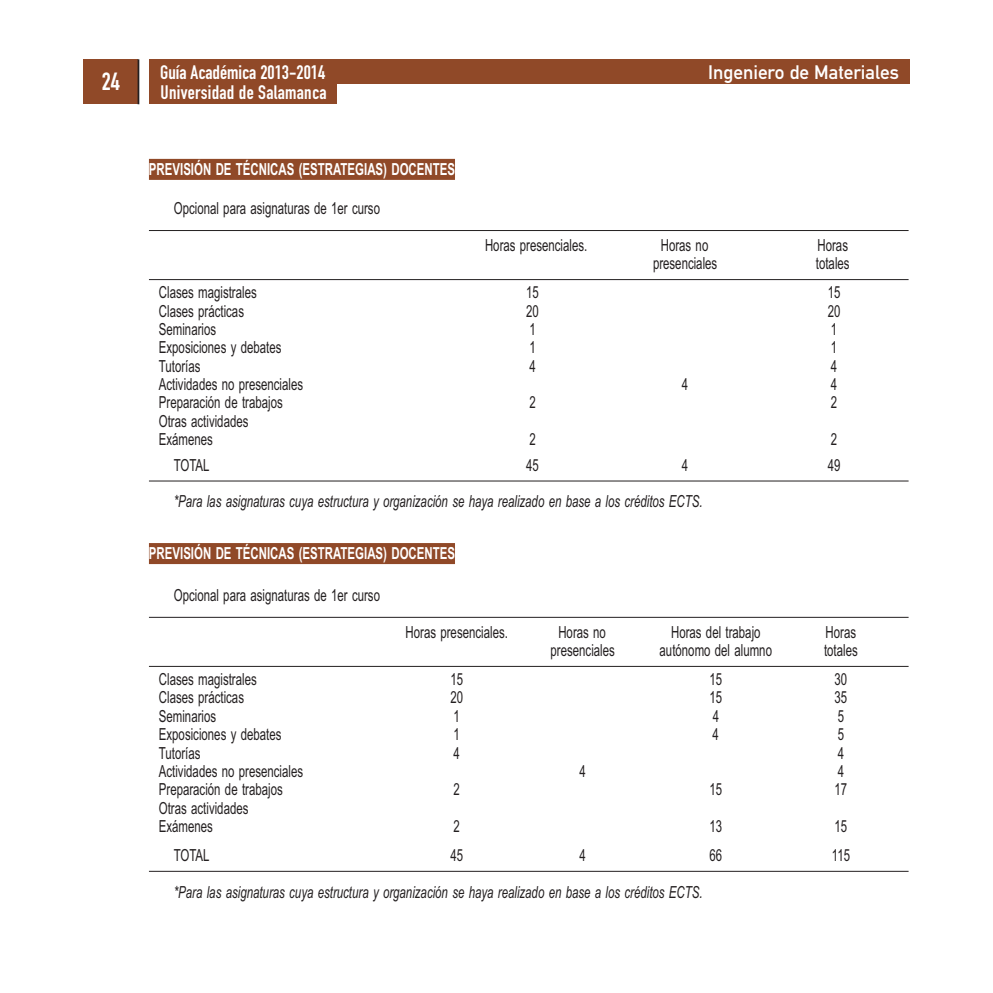
<style>
.page{position:relative;width:993px;height:993px;background:#fff}
.page>*{position:absolute;margin:0;border:0;box-sizing:border-box;transform-origin:0 0}
.t1{font:24.5px "DIN Engschrift Alternate";color:#fff}
.t2{font:19.25px "DIN Engschrift Alternate";letter-spacing:.01em;color:#fff}
.t3{font:19.25px "DIN Mittelschrift";color:#fff}
.t4{font:16.62px/18.4px "Arial Narrow";color:#231f20;scale:.84 1}
.t5{font:italic 16.62px "Arial Narrow";color:#231f20;scale:.84 1}
.t6{font:700 16.62px "Arial Narrow";color:#fff;scale:.84 1}
</style>
<div class="page">
<div style="left:149px;top:159px;width:306px;height:21px;background:#904928"></div>
<hr style="left:149px;top:230px;width:759px;height:1px;background:#231f20">
<hr style="left:149px;top:279px;width:759px;height:1px;background:#231f20">
<hr style="left:149px;top:480px;width:759px;height:1px;background:#231f20">
<div style="left:149px;top:543px;width:306px;height:21px;background:#904928"></div>
<hr style="left:149px;top:616px;width:759px;height:1px;background:#231f20">
<hr style="left:149px;top:665px;width:759px;height:1px;background:#231f20">
<hr style="left:149px;top:870px;width:759px;height:1px;background:#231f20">
<div style="left:83px;top:59px;width:55px;height:45px;background:#904928"></div>
<hr style="left:137px;top:59px;width:2px;height:45px;background:#231f20">
<div style="left:149px;top:59px;width:760px;height:25px;background:#904928"></div>
<div style="left:149px;top:83px;width:187px;height:21px;background:#904928"></div>
<h1 class="t1" style="left:102px;top:73px;width:20px">24</h1>
<p class="t2" style="left:160px;top:66px;width:166px">Guía Académica 2013-2014</p>
<p class="t3" style="left:707px;top:66px;width:192px">Ingeniero de Materiales</p>
<p class="t2" style="left:161px;top:85px;width:167px">Universidad de Salamanca</p>
<p class="t6" style="left:149px;top:163px;width:366px">PREVISIÓN DE TÉCNICAS (ESTRATEGIAS) DOCENTES</p>
<p class="t4" style="left:174px;top:200px;width:247px">Opcional para asignaturas de 1er curso</p>
<p class="t4" style="left:485px;top:237px;width:123px">Horas presenciales.</p>
<p class="t4" style="left:660px;top:237px;width:58px">Horas no</p>
<p class="t4" style="left:817px;top:237px;width:38px">Horas</p>
<p class="t4" style="left:652px;top:256px;width:78px">presenciales</p>
<p class="t4" style="left:815px;top:256px;width:42px">totales</p>
<p class="t4" style="left:159px;top:284px;width:118px">Clases magistrales</p>
<p class="t4" style="left:526px;top:284px;width:17px">15</p>
<p class="t4" style="left:827px;top:284px;width:17px">15</p>
<p class="t4" style="left:159px;top:303px;width:103px">Clases prácticas</p>
<p class="t4" style="left:526px;top:303px;width:17px">20</p>
<p class="t4" style="left:827px;top:303px;width:17px">20</p>
<p class="t4" style="left:159px;top:321px;width:70px">Seminarios</p>
<p class="t4" style="left:529px;top:321px;width:9px">1</p>
<p class="t4" style="left:830px;top:321px;width:9px">1</p>
<p class="t4" style="left:159px;top:340px;width:147px">Exposiciones y debates</p>
<p class="t4" style="left:529px;top:340px;width:9px">1</p>
<p class="t4" style="left:830px;top:340px;width:9px">1</p>
<p class="t4" style="left:159px;top:358px;width:51px">Tutorías</p>
<p class="t4" style="left:529px;top:358px;width:9px">4</p>
<p class="t4" style="left:830px;top:358px;width:9px">4</p>
<p class="t4" style="left:159px;top:376px;width:173px">Actividades no presenciales</p>
<p class="t4" style="left:681px;top:376px;width:9px">4</p>
<p class="t4" style="left:830px;top:376px;width:9px">4</p>
<p class="t4" style="left:159px;top:395px;width:149px">Preparación de trabajos</p>
<p class="t4" style="left:529px;top:395px;width:9px">2</p>
<p class="t4" style="left:830px;top:395px;width:9px">2</p>
<p class="t4" style="left:159px;top:413px;width:108px">Otras actividades<br>Exámenes</p>
<p class="t4" style="left:529px;top:431px;width:9px">2</p>
<p class="t4" style="left:830px;top:431px;width:9px">2</p>
<p class="t4" style="left:174px;top:457px;width:44px">TOTAL</p>
<p class="t4" style="left:526px;top:457px;width:17px">45</p>
<p class="t4" style="left:681px;top:457px;width:9px">4</p>
<p class="t4" style="left:827px;top:457px;width:17px">49</p>
<p class="t5" style="left:174px;top:495px;width:631px">*Para las asignaturas cuya estructura y organización se haya realizado en base a los créditos ECTS.</p>
<p class="t6" style="left:149px;top:547px;width:366px">PREVISIÓN DE TÉCNICAS (ESTRATEGIAS) DOCENTES</p>
<p class="t4" style="left:174px;top:587px;width:247px">Opcional para asignaturas de 1er curso</p>
<p class="t4" style="left:405px;top:624px;width:123px">Horas presenciales.</p>
<p class="t4" style="left:558px;top:624px;width:58px">Horas no</p>
<p class="t4" style="left:671px;top:624px;width:108px">Horas del trabajo</p>
<p class="t4" style="left:825px;top:624px;width:38px">Horas</p>
<p class="t4" style="left:550px;top:642px;width:78px">presenciales</p>
<p class="t4" style="left:659px;top:642px;width:135px">autónomo del alumno</p>
<p class="t4" style="left:823px;top:642px;width:42px">totales</p>
<p class="t4" style="left:159px;top:671px;width:118px">Clases magistrales</p>
<p class="t4" style="left:450px;top:671px;width:17px">15</p>
<p class="t4" style="left:709px;top:671px;width:17px">15</p>
<p class="t4" style="left:834px;top:671px;width:17px">30</p>
<p class="t4" style="left:159px;top:689px;width:103px">Clases prácticas</p>
<p class="t4" style="left:450px;top:689px;width:17px">20</p>
<p class="t4" style="left:709px;top:689px;width:17px">15</p>
<p class="t4" style="left:834px;top:689px;width:17px">35</p>
<p class="t4" style="left:159px;top:708px;width:70px">Seminarios</p>
<p class="t4" style="left:453px;top:708px;width:9px">1</p>
<p class="t4" style="left:712px;top:708px;width:9px">4</p>
<p class="t4" style="left:837px;top:708px;width:9px">5</p>
<p class="t4" style="left:159px;top:726px;width:147px">Exposiciones y debates</p>
<p class="t4" style="left:453px;top:726px;width:9px">1</p>
<p class="t4" style="left:712px;top:726px;width:9px">4</p>
<p class="t4" style="left:837px;top:726px;width:9px">5</p>
<p class="t4" style="left:159px;top:744px;width:51px">Tutorías</p>
<p class="t4" style="left:453px;top:744px;width:9px">4</p>
<p class="t4" style="left:837px;top:744px;width:9px">4</p>
<p class="t4" style="left:159px;top:763px;width:173px">Actividades no presenciales</p>
<p class="t4" style="left:579px;top:763px;width:9px">4</p>
<p class="t4" style="left:837px;top:763px;width:9px">4</p>
<p class="t4" style="left:159px;top:781px;width:149px">Preparación de trabajos</p>
<p class="t4" style="left:453px;top:781px;width:9px">2</p>
<p class="t4" style="left:709px;top:781px;width:17px">15</p>
<p class="t4" style="left:834px;top:781px;width:17px">17</p>
<p class="t4" style="left:159px;top:800px;width:108px">Otras actividades<br>Exámenes</p>
<p class="t4" style="left:453px;top:818px;width:9px">2</p>
<p class="t4" style="left:709px;top:818px;width:17px">13</p>
<p class="t4" style="left:834px;top:818px;width:17px">15</p>
<p class="t4" style="left:174px;top:847px;width:44px">TOTAL</p>
<p class="t4" style="left:450px;top:847px;width:17px">45</p>
<p class="t4" style="left:579px;top:847px;width:9px">4</p>
<p class="t4" style="left:709px;top:847px;width:17px">66</p>
<p class="t4" style="left:831px;top:847px;width:23px">115</p>
<p class="t5" style="left:174px;top:885px;width:631px">*Para las asignaturas cuya estructura y organización se haya realizado en base a los créditos ECTS.</p>
</div>
